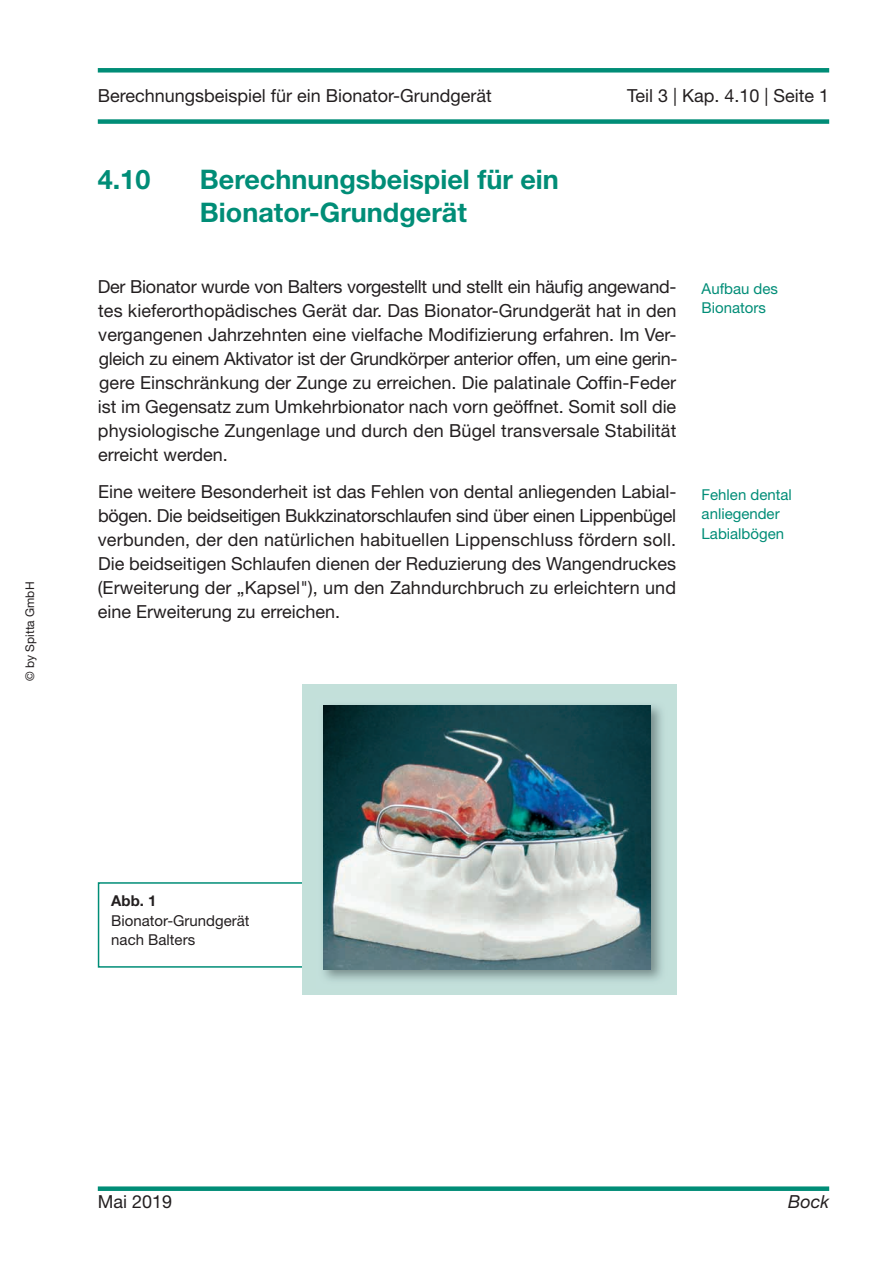
<style>
.page{position:relative;width:893px;height:1263px;background:#fff}
.page>*{position:absolute;margin:0;border:0;box-sizing:border-box;transform-origin:0 0}
.t1{font:700 27px/33px "Helvetica Neue";color:#008d77}
.t2{font:18px/24px "Helvetica Neue";color:#231f20;text-align:justify}
.t3{font:italic 18px "Helvetica Neue";color:#231f20}
.t4{font:15px/19.5px "Helvetica Neue";color:#008d77}
.t5{font:15px/19.5px "Helvetica Neue";color:#231f20}
.t6{font:700 15px "Helvetica Neue";color:#231f20}
.t7{font:12px "Helvetica Neue";color:#231f20}
</style>
<div class="page">
<div style="left:98px;top:68px;width:731px;height:5px;background:#008d77"></div>
<div style="left:98px;top:119px;width:731px;height:5px;background:#008d77"></div>
<div style="left:98px;top:1186px;width:731px;height:5px;background:#008d77"></div>
<div style="left:98px;top:882px;width:578px;height:86px;border:2px solid #008d77"></div>
<div style="left:302px;top:685px;width:374px;height:310px;background:#c3e0da"></div>
<img style="left:323px;top:705px;width:339px;height:275px">
<img style="left:323px;top:706px;width:328px;height:263px">
<p class="t7" style="left:26px;top:681px;width:101px;rotate:-90deg">© by Spitta GmbH</p>
<p class="t2" style="left:98px;top:86px;width:396px">Berechnungsbeispiel für ein Bionator-Grundgerät</p>
<p class="t2" style="left:627px;top:86px;width:204px">Teil 3 | Kap. 4.10 | Seite 1</p>
<h1 class="t1" style="left:98px;top:166px;width:54px">4.10</h1>
<h1 class="t1" style="left:200px;top:166px;width:360px">Berechnungsbeispiel für ein<br>Bionator-Grundgerät</h1>
<p class="t2" style="left:98px;top:276px;width:581px">Der Bionator wurde von Balters vorgestellt und stellt ein häufig angewand&shy;tes kieferorthopädisches Gerät dar. Das Bionator-Grundgerät hat in den vergangenen Jahrzehnten eine vielfache Modifizierung erfahren. Im Ver&shy;gleich zu einem Aktivator ist der Grundkörper anterior offen, um eine gerin&shy;gere Einschränkung der Zunge zu erreichen. Die palatinale Coffin-Feder ist im Gegensatz zum Umkehrbionator nach vorn geöffnet. Somit soll die physiologische Zungenlage und durch den Bügel transversale Stabilität erreicht werden.</p>
<p class="t2" style="left:98px;top:481px;width:580px">Eine weitere Besonderheit ist das Fehlen von dental anliegenden Labial&shy;bögen. Die beidseitigen Bukkzinatorschlaufen sind über einen Lippenbügel verbunden, der den natürlichen habituellen Lippenschluss fördern soll.<br>Die beidseitigen Schlaufen dienen der Reduzierung des Wangendruckes (Erweiterung der „Kapsel"), um den Zahndurchbruch zu erleichtern und eine Erweiterung zu erreichen.</p>
<p class="t4" style="left:702px;top:280px;width:78px">Aufbau des<br>Bionators</p>
<p class="t4" style="left:702px;top:486px;width:92px">Fehlen dental anliegender<br>Labialbögen</p>
<p class="t6" style="left:111px;top:896px;width:47px">Abb. 1</p>
<p class="t5" style="left:111px;top:912px;width:140px">Bionator-Grundgerät nach Balters</p>
<p class="t2" style="left:98px;top:1191px;width:76px">Mai 2019</p>
<p class="t3" style="left:788px;top:1195px;width:42px">Bock</p>
</div>
